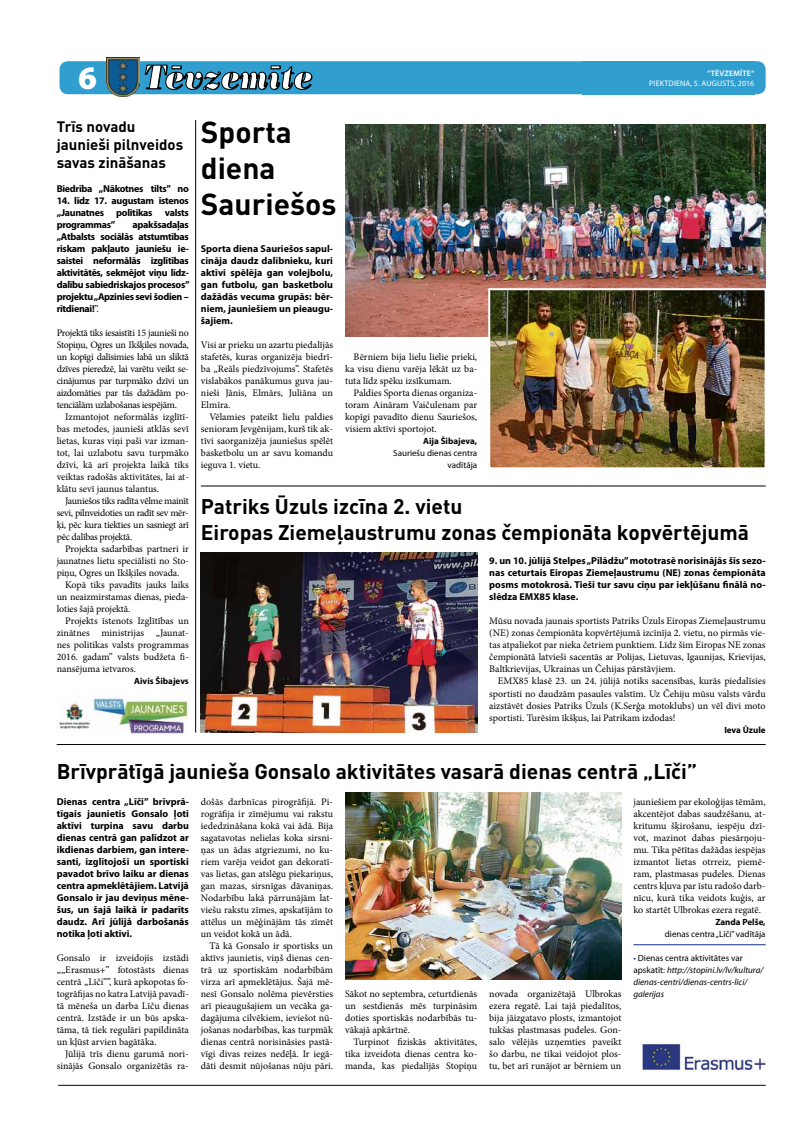
<style>
.page{position:relative;width:794px;height:1129px;background:#fff}
.page>*{position:absolute;margin:0;border:0;box-sizing:border-box;transform-origin:0 0}
.t1{font:900 33px "Myriad Pro";color:#fff}
.t2{font:700 30px/36px "DIN Pro";color:#000}
.t3{font:700 21px/25.2px "DIN Pro";color:#000}
.t4{font:700 15px/18px "DIN Pro";color:#000}
.t5{font:10px/12px "Minion Pro";letter-spacing:-.005em;color:#000;text-align:justify}
.t6{font:700 10px/12px "Myriad Pro";color:#000;text-align:justify}
.t7{font:700 10px "Myriad Pro";letter-spacing:-.03em;color:#000}
.t8{font:italic 9px/12px "Myriad Pro";color:#000}
.t9{font:9px/12px "Myriad Pro";color:#000;text-align:right}
.t10{font:700 9px "Myriad Pro";color:#000}
.t11{font:8px "Myriad Pro";letter-spacing:.02em;color:#fff}
.t12{font:600 8px "Myriad Pro";letter-spacing:.02em;color:#fff}
.s1{font-family:"Minion Pro";font-weight:400}
.s2{font-style:normal;color:#0f2f7f}
.s3{font-style:normal}
</style>
<div class="page">
<div style="left:60px;top:61px;width:705px;height:33px;background:#309ece;border-radius:9px"></div>
<svg style="left:145px;top:65px;width:167px;height:26px"></svg>
<img style="left:107px;top:58px;width:32px;height:38px">
<hr style="left:58px;top:1084px;width:707px;height:1px;background:#000">
<hr style="left:633px;top:944px;width:132px;height:1px;background:#0f2f7f">
<img style="left:641px;top:1042px;width:125px;height:30px">
<img style="left:345px;top:792px;width:276px;height:187px">
<img style="left:57px;top:695px;width:132px;height:39px">
<img style="left:201px;top:552px;width:276px;height:180px">
<img style="left:345px;top:124px;width:420px;height:212px">
<img style="left:491px;top:291px;width:272px;height:175px">
<div style="left:488px;top:288px;width:278px;height:181px;border:2px solid #fff"></div>
<hr style="left:57px;top:744px;width:708px;height:1px;background:#000">
<hr style="left:201px;top:486px;width:564px;height:1px;background:#000">
<hr style="left:195px;top:120px;width:1px;height:612px;background:#000">
<h1 class="t1" style="left:78px;top:59px;width:20px">6</h1>
<p class="t12" style="left:707px;top:68px;width:49px">“tĒVZEMĪTE“</p>
<p class="t11" style="left:649px;top:78px;width:107px">piektDIENA, 5. augusts, 2016</p>
<h3 class="t4" style="left:57px;top:116px;width:128px">Trīs novadu jaunieši pilnveidos savas zināšanas</h3>
<p class="t7" style="left:57px;top:182px;width:134px">Biedrība „Nākotnes tilts” no</p>
<p class="t6" style="left:57px;top:194px;width:134px">14. līdz 17. augustam īstenos „Jaunatnes politikas valsts programmas”</p>
<p class="t6" style="left:57px;top:218px;width:134px;text-indent:76px">apakšsadaļas „Atbalsts sociālās atstumtības riskam pakļauto jauniešu ie&shy;saistei neformālās izglītības aktivitātēs, sekmējot viņu līdz&shy;dalību sabiedriskajos procesos” projektu „Apzinies sevi šodien – rītdienai!<span class="s1">”.</span></p>
<p class="t5" style="left:57px;top:327px;width:134px">Projektā tiks iesaistīti 15 jaunieši no Stopiņu, Ogres un Ikšķiles novada, un kopīgi dalīsimies labā un sliktā dzīves pieredzē, lai varētu veikt se&shy;cinājumus par turpmāko dzīvi un aizdomāties par tās dažādām po&shy;tenciālām uzlabošanas iespējām.</p>
<p class="t5" style="left:57px;top:411px;width:134px;text-indent:8px">Izmantojot neformālās izglītī&shy;bas metodes, jaunieši atklās sevī lietas, kuras viņi paši var izman&shy;tot, lai uzlabotu savu turpmāko dzīvi, kā arī projekta laikā tiks veiktas radošās aktivitātes, lai at&shy;klātu sevī jaunus talantus.</p>
<p class="t5" style="left:57px;top:495px;width:134px;text-indent:8px">Jauniešos tiks radīta vēlme mainīt sevi, pilnveidoties un radīt sev mēr&shy;ķi, pēc kura tiekties un sasniegt arī pēc dalības projektā.</p>
<p class="t5" style="left:65px;top:543px;width:125px">Projekta sadarbības partneri ir</p>
<p class="t5" style="left:57px;top:555px;width:134px">jaunatnes lietu speciālisti no Sto-</p>
<p class="t5" style="left:57px;top:567px;width:124px">piņu, Ogres un Ikšķiles novada.</p>
<p class="t5" style="left:65px;top:579px;width:125px">Kopā tiks pavadīts jauks laiks</p>
<p class="t5" style="left:57px;top:591px;width:134px">un neaizmirstamas dienas, pieda-</p>
<p class="t5" style="left:57px;top:603px;width:75px">loties šajā projektā.</p>
<p class="t5" style="left:65px;top:615px;width:125px">Projekts īstenots Izglītības un</p>
<p class="t5" style="left:57px;top:627px;width:134px">zinātnes ministrijas „Jaunat-</p>
<p class="t5" style="left:57px;top:639px;width:134px">nes politikas valsts programmas</p>
<p class="t5" style="left:57px;top:651px;width:134px">2016. gadam” valsts budžeta fi-</p>
<p class="t5" style="left:57px;top:663px;width:81px">nansējuma ietvaros.</p>
<p class="t10" style="left:134px;top:675px;width:56px">Aivis Šibajevs</p>
<h2 class="t2" style="left:201px;top:113px;width:137px">Sporta diena<br>Sauriešos</h2>
<p class="t6" style="left:201px;top:242px;width:134px">Sporta diena Sauriešos sapul&shy;cināja daudz dalībnieku, kuri aktīvi spēlēja gan volejbolu, gan futbolu, gan basketbolu dažādās vecuma grupās: bēr&shy;niem, jauniešiem un pieaugu&shy;šajiem.</p>
<p class="t5" style="left:201px;top:339px;width:134px">Visi ar prieku un azartu piedalījās stafetēs, kuras organizēja biedrī&shy;ba „Reāls piedzīvojums”. Stafetēs vislabākos panākumus guva jau&shy;nieši Jānis, Elmārs, Juliāna un Elmīra.</p>
<p class="t5" style="left:201px;top:411px;width:134px;text-indent:8px">Vēlamies pateikt lielu paldies senioram Jevgēnijam, kurš tik ak&shy;tīvi saorganizēja jauniešus spēlēt basketbolu un ar savu komandu ieguva 1. vietu.</p>
<p class="t5" style="left:345px;top:351px;width:134px;text-indent:8px">Bērniem bija lielu lielie prieki, ka visu dienu varēja lēkāt uz ba&shy;tuta līdz spēku izsīkumam.</p>
<p class="t5" style="left:345px;top:387px;width:134px;text-indent:8px">Paldies Sporta dienas organiza&shy;toram Aināram Vaičulenam par kopīgi pavadīto dienu Sauriešos, visiem aktīvi sportojot.</p>
<p class="t10" style="left:423px;top:435px;width:56px">Aija Šibajeva,</p>
<p class="t9" style="left:393px;top:447px;width:85px">Sauriešu dienas centra vadītāja</p>
<h3 class="t3" style="left:201px;top:493px;width:550px">Patriks Ūzuls izcīna 2. vietu<br>Eiropas Ziemeļaustrumu zonas čempionāta kopvērtējumā</h3>
<p class="t6" style="left:489px;top:554px;width:278px">9. un 10. jūlijā Stelpes „Pīlādžu” mototrasē norisinājās šīs sezo&shy;nas ceturtais Eiropas Ziemeļaustrumu (NE) zonas čempionāta posms motokrosā. Tieši tur savu cīņu par iekļūšanu finālā no&shy;slēdza EMX85 klase.</p>
<p class="t5" style="left:489px;top:615px;width:278px">Mūsu novada jaunais sportists Patriks Ūzuls Eiropas Ziemeļaustrumu (NE) zonas čempionāta kopvērtējumā izcīnīja 2. vietu, no pirmās vie&shy;tas atpaliekot par nieka četriem punktiem. Līdz šim Eiropas NE zonas čempionātā latvieši sacentās ar Polijas, Lietuvas, Igaunijas, Krievijas, Baltkrievijas, Ukrainas un Čehijas pārstāvjiem.</p>
<p class="t5" style="left:489px;top:675px;width:278px;text-indent:8px">EMX85 klasē 23. un 24. jūlijā notiks sacensības, kurās piedalīsies sportisti no daudzām pasaules valstīm. Uz Čehiju mūsu valsts vārdu aizstāvēt dosies Patriks Ūzuls (K.Serģa motoklubs) un vēl divi moto sportisti. Turēsim īkšķus, lai Patrikam izdodas!</p>
<p class="t10" style="left:724px;top:723px;width:43px">Ieva Ūzule</p>
<h3 class="t3" style="left:57px;top:757px;width:642px">Brīvprātīgā jaunieša Gonsalo aktivitātes vasarā dienas centrā „Līči”</h3>
<p class="t6" style="left:57px;top:794px;width:134px">Dienas centra „Līči” brīvprā&shy;tīgais jaunietis Gonsalo ļoti aktīvi turpina savu darbu dienas centrā gan palīdzot ar ikdienas darbiem, gan intere&shy;santi, izglītojoši un sportiski pavadot brīvo laiku ar dienas centra apmeklētājiem. Latvijā Gonsalo ir jau deviņus mēne&shy;šus, un šajā laikā ir padarīts daudz. Arī jūlijā darbošanās notika ļoti aktīvi.</p>
<p class="t5" style="left:57px;top:951px;width:134px">Gonsalo ir izveidojis izstādi „„Erasmus+” fotostāsts dienas centrā „Līči””, kurā apkopotas fo&shy;togrāfijas no katra Latvijā pavadī&shy;tā mēneša un darba Līču dienas centrā. Izstāde ir un būs apska&shy;tāma, tā tiek regulāri papildināta un kļūst arvien bagātāka.</p>
<p class="t5" style="left:57px;top:1047px;width:134px;text-align:right">Jūlijā trīs dienu garumā nori&shy;sinājās Gonsalo organizētās ra-</p>
<p class="t5" style="left:201px;top:795px;width:134px">došās darbnīcas pirogrāfijā. Pi&shy;rogrāfija ir zīmējumu vai rakstu iededzināšana kokā vai ādā. Bija sagatavotas nelielas koka sirsni&shy;ņas un ādas atgriezumi, no ku&shy;riem varēja veidot gan dekoratī&shy;vas lietas, gan atslēgu piekariņus, gan mazas, sirsnīgas dāvaniņas.<br>Nodarbību lakā pārrunājām lat&shy;viešu rakstu zīmes, apskatījām to attēlus un mēģinājām tās zīmēt un veidot kokā un ādā.</p>
<p class="t5" style="left:201px;top:939px;width:134px;text-indent:8px">Tā kā Gonsalo ir sportisks un aktīvs jaunietis, viņš dienas cen&shy;trā uz sportiskām nodarbībām virza arī apmeklētājus. Šajā mē&shy;nesī Gonsalo nolēma pievērsties arī pieaugušajiem un vecāka ga&shy;dagājuma cilvēkiem, ieviešot nū&shy;jošanas nodarbības, kas turpmāk dienas centrā norisināsies pastā&shy;vīgi divas reizes nedēļā. Ir iegā&shy;dāti desmit nūjošanas nūju pāri.</p>
<p class="t5" style="left:345px;top:987px;width:134px">Sākot no septembra, ceturtdienās un sestdienās mēs turpināsim doties sportiskās nodarbībās tu&shy;vākajā apkārtnē.</p>
<p class="t5" style="left:345px;top:1035px;width:134px;text-indent:8px">Turpinot fiziskās aktivitātes, tika izveidota dienas centra ko&shy;manda, kas piedalījās Stopiņu</p>
<p class="t5" style="left:489px;top:987px;width:134px">novada organizētajā Ulbrokas ezera regatē. Lai tajā piedalītos, bija jāizgatavo plosts, izmantojot tukšas plastmasas pudeles. Gon&shy;salo vēlējās uzņemties paveikt šo darbu, ne tikai veidojot plos&shy;tu, bet arī runājot ar bērniem un</p>
<p class="t5" style="left:633px;top:795px;width:134px">jauniešiem par ekoloģijas tēmām, akcentējot dabas saudzēšanu, at&shy;kritumu šķirošanu, iespēju dzī&shy;vot, mazinot dabas piesārņoju&shy;mu. Tika pētītas dažādas iespējas izmantot lietas otrreiz, piemē&shy;ram, plastmasas pudeles. Dienas centrs kļuva par īstu radošo darb&shy;nīcu, kurā tika veidots kuģis, ar ko startēt Ulbrokas ezera regatē.</p>
<p class="t10" style="left:715px;top:915px;width:52px">Zanda Pelše,</p>
<p class="t9" style="left:665px;top:927px;width:102px">dienas centra „Līči” vadītāja</p>
<p class="t8" style="left:633px;top:951px;width:131px"><span class="s2">•</span> <span class="s3">Dienas centra aktivitātes var apskatīt:</span> http://stopini.lv/lv/kultura/ dienas-centri/dienas-centrs-lici/ galerijas</p>
</div>
